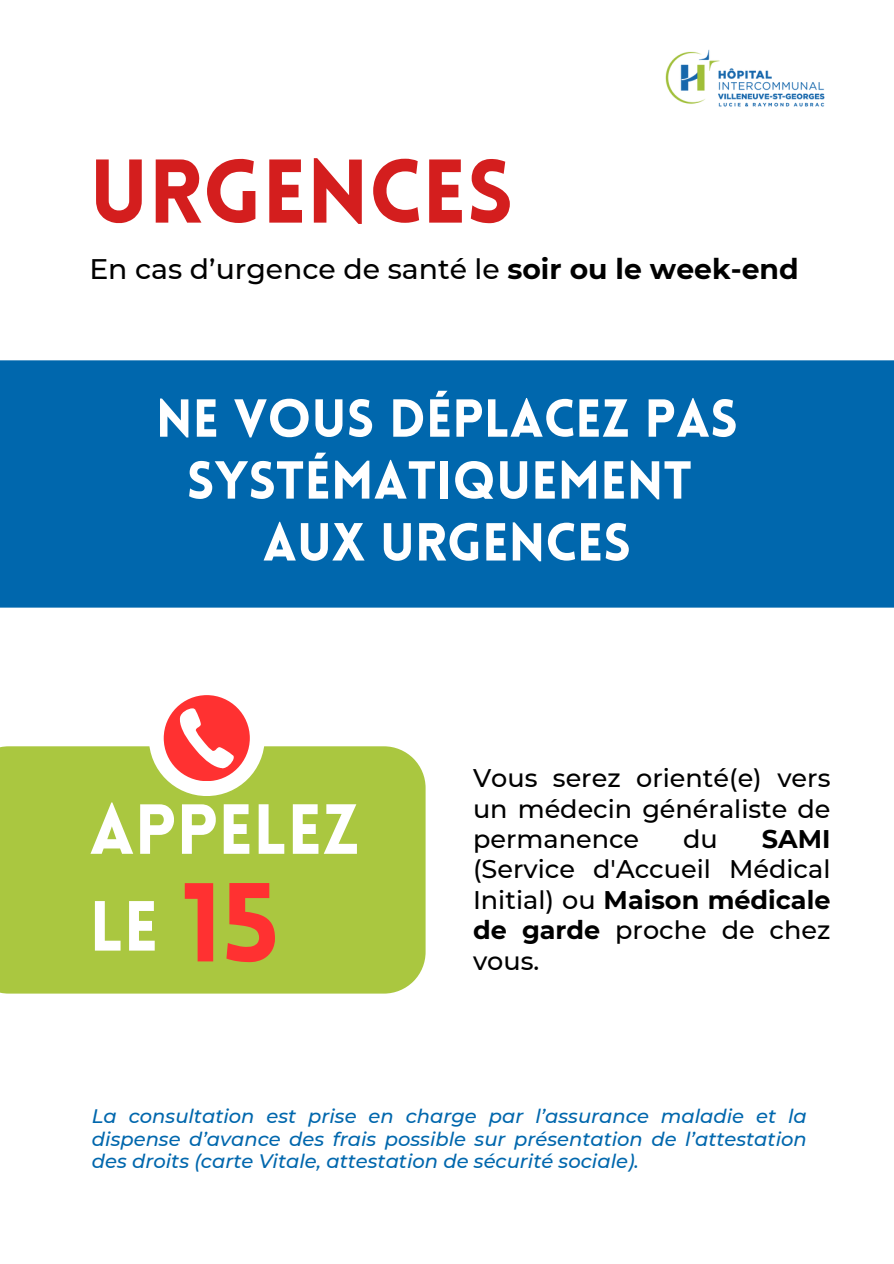
<style>
.page{position:relative;width:894px;height:1264px;background:#fff}
.page>*{position:absolute;margin:0;border:0;box-sizing:border-box;transform-origin:0 0}
.t1{font:900 109.5px "Lovelo";color:#ff3131}
.t2{font:900 88.2px "Lovelo";color:#d41e1e}
.t3{font:900 69.3px/96.8px "Lovelo";color:#fff}
.t4{font:900 52.2px/61.8px "Lovelo";color:#fff;text-align:center}
.t5{font:500 28.2px "Montserrat";color:#000}
.t6{font:500 25.5px/30.3px "Montserrat";color:#000;text-align:justify}
.t7{font:italic 500 19.5px/22.5px "Montserrat";color:#0067ad;text-align:justify}
.s1{font-weight:700}
</style>
<div class="page">
<div style="left:0;top:746px;width:425px;height:247px;background:#aac740"></div>
<div style="left:149px;top:680px;width:115px;height:116px;background:#fff;border-radius:50%"></div>
<svg style="left:164px;top:695px;width:85px;height:85px"></svg>
<img style="left:665px;top:49px;width:160px;height:58px">
<div style="left:0;top:360px;width:893px;height:247px;background:#0067ad"></div>
<h1 class="t2" style="left:89px;top:156px;width:425px">URGENCES</h1>
<h4 class="t5" style="left:89px;top:252px;width:710px">En cas d’urgence de santé le <span class="s1">soir ou le week-end</span></h4>
<h3 class="t4" style="left:156px;top:393px;width:583px">NE VOUS DÉPLACEZ PAS<br>SYSTÉMATIQUEMENT<br>AUX URGENCES</h3>
<p class="t3" style="left:89px;top:788px;width:271px">APPELEZ<br>LE</p>
<h2 class="t1" style="left:181px;top:879px;width:100px">15</h2>
<p class="t6" style="left:473px;top:763px;width:359px">Vous serez orienté(e) vers un médecin généraliste de permanence</p>
<p class="t6" style="left:683px;top:823px;width:36px">du</p>
<p class="t6" style="left:473px;top:823px;width:359px;text-indent:289px"><span class="s1">SAMI </span>(Service d'Accueil Médical Initial) ou <span class="s1">Maison médicale de garde</span> proche de chez vous.</p>
<h4 class="t7" style="left:92px;top:1105px;width:716px">La consultation est prise en charge par l’assurance maladie et la dispense d’avance des frais possible sur présentation de l’attestation des droits (carte Vitale, attestation de sécurité sociale).</h4>
</div>
